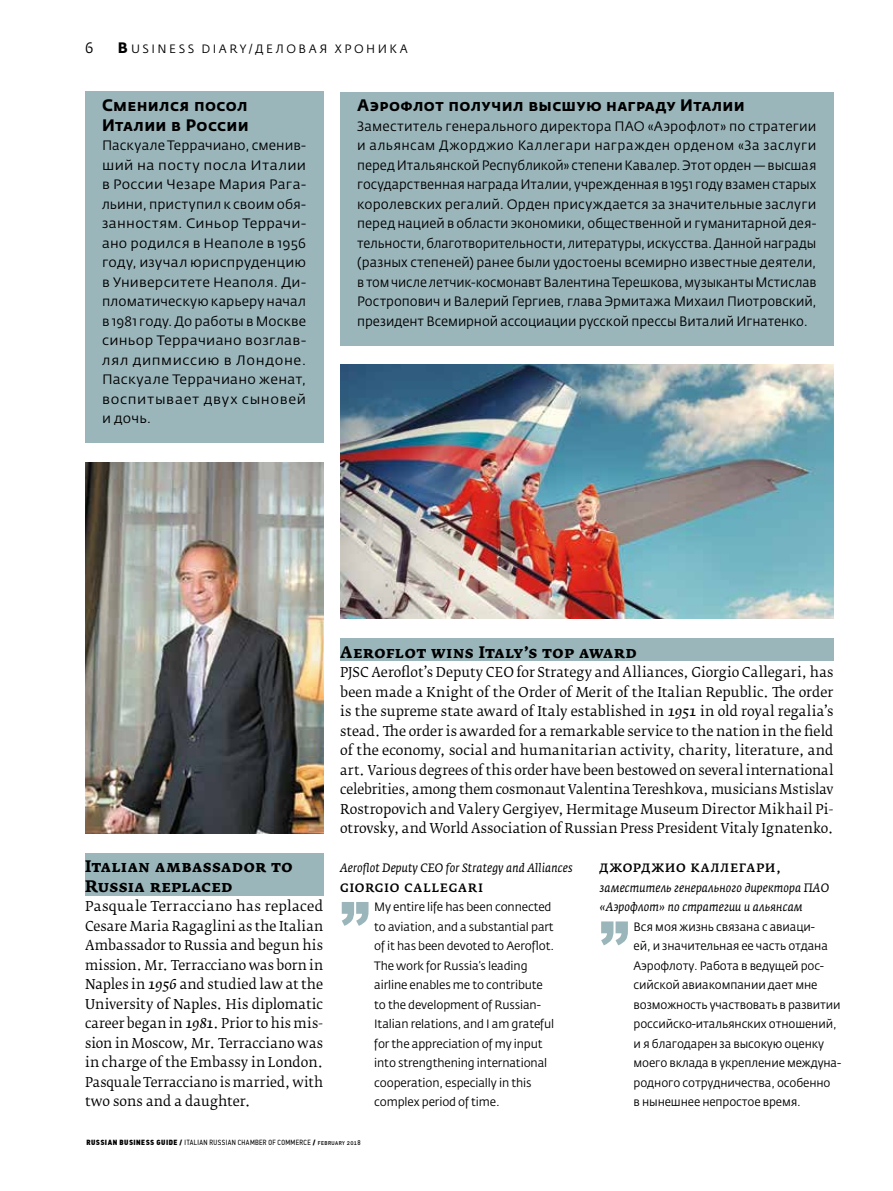
<style>
.page{position:relative;width:893px;height:1191px;background:#fff}
.page>*{position:absolute;margin:0;border:0;box-sizing:border-box;transform-origin:0 0}
.t1{font:900 60px "Arial";color:#9bb6bb}
.t2{font:700 16.5px/19.5px "Fedra Sans Pro";letter-spacing:.03em;color:#000}
.t3{font:700 16.5px/19.5px "Fedra Serif A Pro";letter-spacing:.025em;color:#000}
.t4{font:15px "Fedra Sans Pro";color:#000}
.t5{font:13.5px/19.5px "Fedra Sans Pro";letter-spacing:.005em;color:#000;text-align:justify}
.t6{font:13.5px/19.5px "Fedra Serif B Pro";letter-spacing:.005em;color:#000;text-align:justify}
.t7{font:12px/19.5px "Fedra Sans Pro";letter-spacing:-.01em;color:#000}
.t8{font:12px/19.5px "Fedra Sans Pro";letter-spacing:-.01em;color:#000;scale:.96 1}
.t9{font:italic 12px/19.5px "Fedra Serif A Pro";letter-spacing:.01em;color:#000}
.t10{font:500 12px "Fedra Serif A Pro";letter-spacing:.09em;color:#000}
.t11{font:12px "Fedra Sans Pro";letter-spacing:.21em;color:#000}
.t12{font:7.5px "PF Din Text Cond Pro";letter-spacing:.055em;color:#000}
.s1{font-weight:700;font-size:15px}
.s2{font-style:italic}
.s3{font-family:"PF Din Text Cond Pro X Black"}
</style>
<div class="page">
<div style="left:85px;top:92px;width:238px;height:351px;background:#9bb6bb"></div>
<div style="left:85px;top:853px;width:238px;height:42px;background:#9bb6bb"></div>
<div style="left:340px;top:92px;width:493px;height:253px;background:#9bb6bb"></div>
<div style="left:340px;top:638px;width:493px;height:23px;background:#9bb6bb"></div>
<img style="left:85px;top:462px;width:238px;height:371px">
<img style="left:340px;top:365px;width:493px;height:253px">
<p class="t4" style="left:85px;top:38px;width:10px">6</p>
<p class="t11" style="left:118px;top:41px;width:291px"><span class="s1">B</span>USINESS DIARY/ДЕЛОВАЯ ХРОНИКА</p>
<p class="t2" style="left:102px;top:96px;width:148px">Сменился посол<br>Италии в России</p>
<p class="t5" style="left:102px;top:136px;width:206px">Паскуале Террачиано, сменив&shy;ший на посту посла Италии в России Чезаре Мария Рага&shy;льини, приступил к своим обя&shy;занностям. Синьор Террачи&shy;ано родился в Неаполе в 1956 году, изучал юриспруденцию в Университете Неаполя. Ди&shy;пломатическую карьеру начал в 1981 году. До работы в Москве синьор Террачиано возглав&shy;лял дипмиссию в Лондоне.<br>Паскуале Террачиано женат, воспитывает двух сыновей и дочь.</p>
<p class="t2" style="left:357px;top:96px;width:389px">Аэрофлот получил высшую награду Италии</p>
<p class="t5" style="left:357px;top:116px;width:461px">Заместитель генерального директора ПАО «Аэрофлот» по стратегии и альянсам Джорджио Каллегари награжден орденом «За заслуги перед Итальянской Республикой» степени Кавалер. Этот орден — высшая государственная награда Италии, учрежденная в 1951 году взамен старых королевских регалий. Орден присуждается за значительные заслуги перед нацией в области экономики, общественной и гуманитарной дея&shy;тельности, благотворительности, литературы, искусства. Данной награды (разных степеней) ранее были удостоены всемирно известные деятели, в том числе летчик-космонавт Валентина Терешкова, музыканты Мстислав Ростропович и Валерий Гергиев, глава Эрмитажа Михаил Пиотровский, президент Всемирной ассоциации русской прессы Виталий Игнатенко.</p>
<p class="t3" style="left:85px;top:856px;width:209px">Italian ambassador to<br>Russia replaced</p>
<p class="t6" style="left:85px;top:896px;width:240px">Pasquale Terracciano has replaced Cesare Maria Ragaglini as the Italian Ambassador to Russia and begun his mission. Mr. Terracciano was born in Naples in <span class="s2">1956</span> and studied law at the University of Naples. His diplomatic career began in <span class="s2">1981</span>. Prior to his mis&shy;sion in Moscow, Mr. Terracciano was in charge of the Embassy in London.<br>Pasquale Terracciano is married, with two sons and a daughter.</p>
<p class="t3" style="left:340px;top:642px;width:298px">Aeroflot wins Italy’s top award</p>
<p class="t6" style="left:340px;top:662px;width:495px">PJSC Aeroflot’s Deputy CEO for Strategy and Alliances, Giorgio Callegari, has been made a Knight of the Order of Merit of the Italian Republic. The order is the supreme state award of Italy established in <span class="s2">1951</span> in old royal regalia’s stead. The order is awarded for a remarkable service to the nation in the field of the economy, social and humanitarian activity, charity, literature, and art. Various degrees of this order have been bestowed on several international celebrities, among them cosmonaut Valentina Tereshkova, musicians Mstislav Rostropovich and Valery Gergiyev, Hermitage Museum Director Mikhail Pi&shy;otrovsky, and World Association of Russian Press President Vitaly Ignatenko.</p>
<p class="t10" style="left:600px;top:860px;width:183px">ДЖОРДЖИО КАЛЛЕГАРИ,</p>
<p class="t9" style="left:600px;top:877px;width:231px">заместитель генерального директора ПАО «Аэрофлот» по стратегии и альянсам</p>
<h1 class="t1" style="left:600px;top:900px;width:31px">”</h1>
<p class="t8" style="left:634px;top:916px;width:218px">Вся моя жизнь связана с авиаци-<br>ей, и значительная ее часть отдана Аэрофлоту. Работа в ведущей рос&shy;сийской авиакомпании дает мне возможность участвовать в развитии российско-итальянских отношений, и я благодарен за высокую оценку моего вклада в укрепление междуна&shy;родного сотрудничества, особенно<br>в нынешнее непростое время.</p>
<p class="t9" style="left:340px;top:858px;width:234px">Aeroflot Deputy CEO for Strategy and Alliances</p>
<p class="t10" style="left:340px;top:880px;width:144px">GIORGIO CALLEGARI</p>
<h1 class="t1" style="left:340px;top:880px;width:31px">”</h1>
<p class="t7" style="left:374px;top:897px;width:182px">My entire life has been connected to aviation, and a substantial part of it has been devoted to Aeroflot.<br>The work for Russia’s leading airline enables me to contribute to the development of Russian-<br>Italian relations, and I am grateful for the appreciation of my input into strengthening international cooperation, especially in this complex period of time.</p>
<p class="t12" style="left:86px;top:1138px;width:276px"><span class="s3">RUSSIAN BUSINESS GUIDE /</span> ITALIAN RUSSIAN CHAMBER OF COMMERCE <span class="s3">/</span> february 2018</p>
</div>
